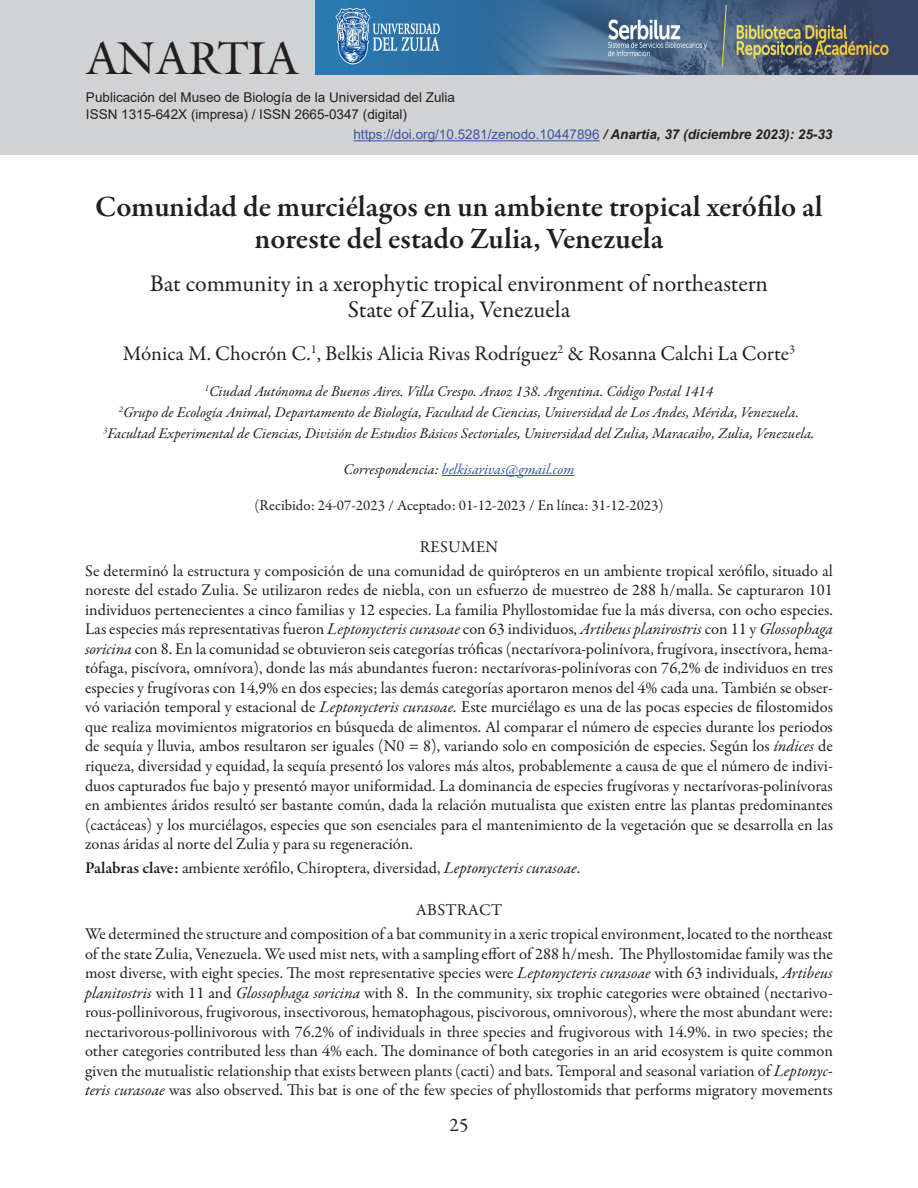
<style>
.page{position:relative;width:918px;height:1188px;background:#fff}
.page>*{position:absolute;margin:0;border:0;box-sizing:border-box;transform-origin:0 0}
.t1{font:45px "Galliard IT Cby BT";color:#231f20}
.t2{font:600 30px/31.5px "Garamond Premr Pro";color:#231f20;text-align:center}
.t3{font:24px/25.5px "Garamond Premr Pro";letter-spacing:-.005em;color:#231f20;text-align:center}
.t4{font:21px "Garamond Premr Pro";color:#231f20}
.t5{font:19.5px "Garamond Premr Pro";color:#231f20}
.t6{font:16.5px/19.5px "Garamond Premr Pro";color:#231f20;text-align:center}
.t7{font:italic 15px/21px "Garamond Premr Pro";color:#231f20;text-align:center}
.t8{font:15px "Garamond Premr Pro";color:#231f20}
.t9{font:italic 15px "Garamond Premr Pro";color:#3853a3}
.t10{font:13.5px/16.2px "Arial";color:#231f20}
.t11{font:13.5px "Arial";color:#3853a3}
.s1{font-weight:700;font-style:italic;color:#231f20}
.s2{color:#231f20}
.s3{font-style:italic}
.s4{font-weight:600}
</style>
<div class="page">
<div style="left:0;top:0;width:918px;height:155px;background:#d1d2d4"></div>
<hr style="left:353px;top:140px;width:247px;height:1px;background:#3853a3">
<hr style="left:442px;top:475px;width:133px;height:1px;background:#3853a3">
<img style="left:316px;top:0;width:602px;height:74px">
<h1 class="t1" style="left:86px;top:29px;width:214px">ANARTIA</h1>
<p class="t10" style="left:86px;top:90px;width:371px">Publicación del Museo de Biología de la Universidad del Zulia<br>ISSN 1315-642X (impresa) / ISSN 2665-0347 (digital)</p>
<p class="t11" style="left:353px;top:125px;width:481px">https://doi.org/10.5281/zenodo.10447896 <span class="s1">/ Anartia, 37 (diciembre 2023): 25-33</span></p>
<h2 class="t2" style="left:95px;top:192px;width:729px">Comunidad de murciélagos en un ambiente tropical xerófilo al noreste del estado Zulia, Venezuela</h2>
<h3 class="t3" style="left:150px;top:272px;width:620px">Bat community in a xerophytic tropical environment of northeastern<br>State of Zulia, Venezuela</h3>
<p class="t4" style="left:123px;top:341px;width:674px">Mónica M. Chocrón C.<sup>1</sup>, Belkis Alicia Rivas Rodríguez<sup>2</sup> &amp; Rosanna Calchi La Corte<sup>3</sup></p>
<p class="t7" style="left:103px;top:382px;width:713px"><sup>1</sup>Ciudad Autónoma de Buenos Aires. Villa Crespo. Araoz 138. Argentina. Código Postal 1414<br><sup>2</sup>Grupo de Ecología Animal, Departamento de Biología, Facultad de Ciencias, Universidad de Los Andes, Mérida, Venezuela.<br><sup>3</sup>Facultad Experimental de Ciencias, División de Estudios Básicos Sectoriales, Universidad del Zulia, Maracaibo, Zulia, Venezuela.</p>
<p class="t9" style="left:343px;top:460px;width:233px"><span class="s2">Correspondencia:</span> belkisarivas@gmail.com</p>
<p class="t8" style="left:254px;top:496px;width:411px">(Recibido: 24-07-2023 / Aceptado: 01-12-2023 / En línea: 31-12-2023)</p>
<p class="t6" style="left:85px;top:535px;width:749px;line-height:24px">RESUMEN<br>Se determinó la estructura y composición de una comunidad de quirópteros en un ambiente tropical xerófilo, situado al</p>
<p class="t6" style="left:85px;top:581px;width:750px;text-align:justify">noreste del estado Zulia. Se utilizaron redes de niebla, con un esfuerzo de muestreo de 288 h/malla. Se capturaron 101 individuos pertenecientes a cinco familias y 12 especies. La familia Phyllostomidae fue la más diversa, con ocho especies.<br>Las especies más representativas fueron <span class="s3">Leptonycteris curasoae</span> con 63 individuos, <span class="s3">Artibeus planirostris</span> con 11 y <span class="s3">Glossophaga soricina</span> con 8. En la comunidad se obtuvieron seis categorías tróficas (nectarívora-polinívora, frugívora, insectívora, hema&shy;tófaga, piscívora, omnívora), donde las más abundantes fueron: nectarívoras-polinívoras con 76,2% de individuos en tres especies y frugívoras con 14,9% en dos especies; las demás categorías aportaron menos del 4% cada una. También se obser&shy;vó variación temporal y estacional de <span class="s3">Leptonycteris curasoae.</span> Este murciélago es una de las pocas especies de filostomidos que realiza movimientos migratorios en búsqueda de alimentos. Al comparar el número de especies durante los periodos de sequía y lluvia, ambos resultaron ser iguales (N0 = 8), variando solo en composición de especies. Según los <span class="s3">índices</span> de riqueza, diversidad y equidad, la sequía presentó los valores más altos, probablemente a causa de que el número de indivi&shy;duos capturados fue bajo y presentó mayor uniformidad. La dominancia de especies frugívoras y nectarívoras-polinívoras en ambientes áridos resultó ser bastante común, dada la relación mutualista que existen entre las plantas predominantes (cactáceas) y los murciélagos, especies que son esenciales para el mantenimiento de la vegetación que se desarrolla en las zonas áridas al norte del Zulia y para su regeneración.</p>
<p class="t6" style="left:85px;top:859px;width:497px"><span class="s4">Palabras clave:</span> ambiente xerófilo, Chiroptera, diversidad, <span class="s3">Leptonycteris curasoae</span>.</p>
<p class="t6" style="left:85px;top:899px;width:749px;line-height:24px">ABSTRACT<br>We determined the structure and composition of a bat community in a xeric tropical environment, located to the northeast</p>
<p class="t6" style="left:85px;top:944px;width:749px;text-align:justify">of the state Zulia, Venezuela. We used mist nets, with a sampling effort of 288 h/mesh. The Phyllostomidae family was the most diverse, with eight species. The most representative species were <span class="s3">Leptonycteris curasoae</span> with 63 individuals, <span class="s3">Artibeus planitostris</span> with 11 and <span class="s3">Glossophaga soricina</span> with 8. In the community, six trophic categories were obtained (nectarivo&shy;rous-pollinivorous, frugivorous, insectivorous, hematophagous, piscivorous, omnivorous), where the most abundant were: nectarivorous-pollinivorous with 76.2% of individuals in three species and frugivorous with 14.9%. in two species; the other categories contributed less than 4% each. The dominance of both categories in an arid ecosystem is quite common given the mutualistic relationship that exists between plants (cacti) and bats. Temporal and seasonal variation of <span class="s3">Leptonyc&shy;teris curasoae</span> was also observed. This bat is one of the few species of phyllostomids that performs migratory movements</p>
<p class="t5" style="left:450px;top:1113px;width:20px">25</p>
</div>
